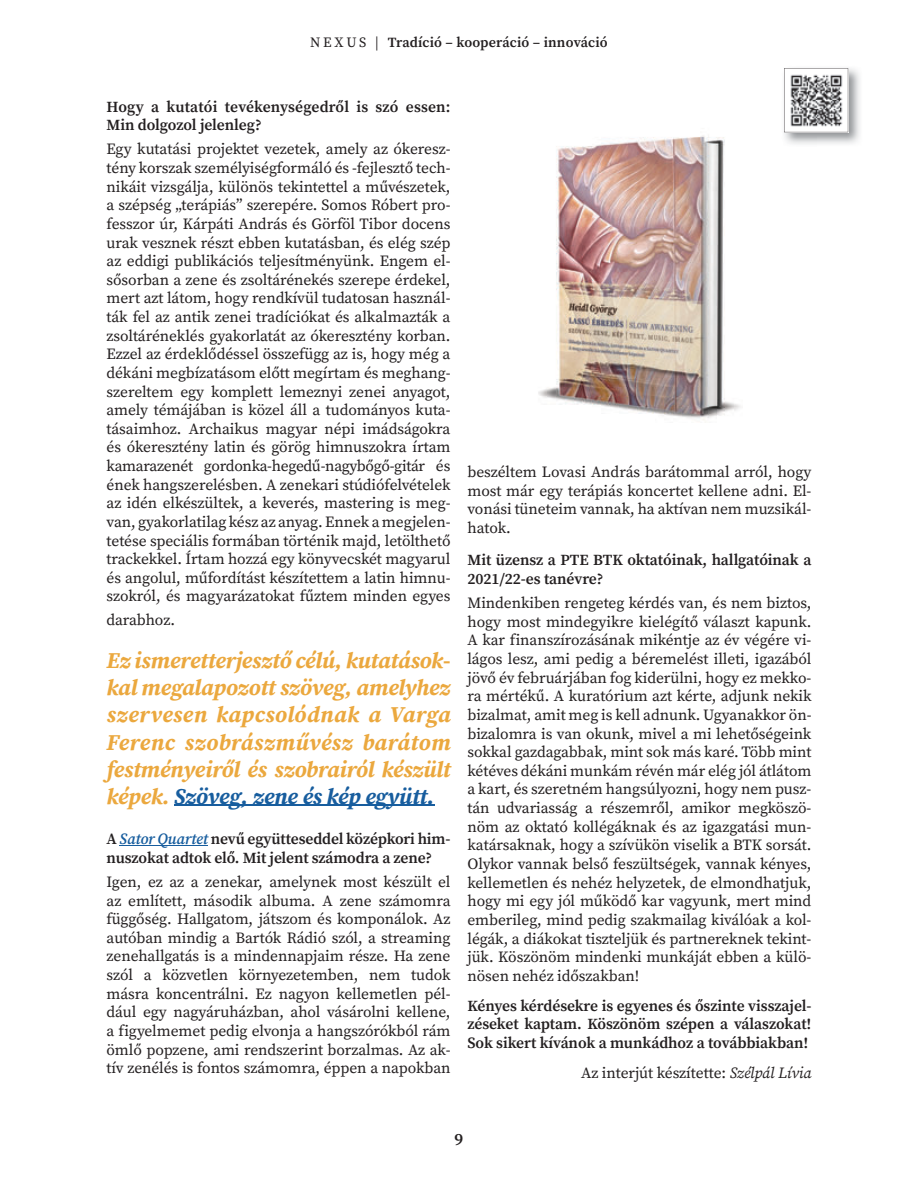
<style>
.page{position:relative;width:918px;height:1188px;background:#fff}
.page>*{position:absolute;margin:0;border:0;box-sizing:border-box;transform-origin:0 0}
.t1{font:italic 700 22.65px/27.2px "Source Serif Pro";letter-spacing:-.015em;color:#eba83e;text-align:justify}
.t2{font:600 16.95px "Source Serif Pro";color:#231f20}
.t3{font:15.45px/18.6px "Source Serif Pro";letter-spacing:-.005em;color:#231f20;text-align:justify}
.t4{font:600 15.45px/18.6px "Source Serif Pro";letter-spacing:-.005em;color:#231f20}
.t5{font:600 14.1px "Source Serif Pro";letter-spacing:.01em;color:#231f20}
.s1{font-weight:400}
.s2{color:#175d9e}
.s3{font-style:italic;color:#175d9e}
.s4{font-style:italic}
</style>
<div class="page">
<hr style="left:174px;top:805px;width:260px;height:1px;background:#175d9e">
<hr style="left:120px;top:845px;width:88px;height:1px;background:#175d9e">
<img style="left:538px;top:135px;width:203px;height:285px">
<img style="left:816px;top:68px;width:44px;height:76px">
<img style="left:784px;top:132px;width:32px;height:12px">
<svg style="left:784px;top:68px;width:64px;height:64px"></svg>
<p class="t5" style="left:310px;top:33px;width:299px"><span class="s1">N E X U S |</span> Tradíció – kooperáció – innováció</p>
<p class="t4" style="left:107px;top:97px;width:346px">Hogy a kutatói tevékenységedről is szó essen:<br>Min dolgozol jelenleg?</p>
<p class="t3" style="left:107px;top:140px;width:346px">Egy kutatási projektet vezetek, amely az ókeresz&shy;tény korszak személyiségformáló és -fejlesztő tech&shy;nikáit vizsgálja, különös tekintettel a művészetek, a szépség „terápiás” szerepére. Somos Róbert pro&shy;fesszor úr, Kárpáti András és Görföl Tibor docens urak vesznek részt ebben kutatásban, és elég szép az eddigi publikációs teljesítményünk. Engem el&shy;sősorban a zene és zsoltárénekés szerepe érdekel, mert azt látom, hogy rendkívül tudatosan használ&shy;ták fel az antik zenei tradíciókat és alkalmazták a zsoltáréneklés gyakorlatát az ókeresztény korban.<br>Ezzel az érdeklődéssel összefügg az is, hogy még a dékáni megbízatásom előtt megírtam és meghang&shy;szereltem egy komplett lemeznyi zenei anyagot, amely témájában is közel áll a tudományos kuta&shy;tásaimhoz. Archaikus magyar népi imádságokra és ókeresztény latin és görög himnuszokra írtam kamarazenét gordonka-hegedű-nagybőgő-gitár és ének hangszerelésben. A zenekari stúdiófelvételek az idén elkészültek, a keverés, mastering is meg&shy;van, gyakorlatilag kész az anyag. Ennek a megjelen&shy;tetése speciális formában történik majd, letölthető trackekkel. Írtam hozzá egy könyvecskét magyarul és angolul, műfordítást készítettem a latin himnu&shy;szokról, és magyarázatokat fűztem minden egyes</p>
<p class="t3" style="left:107px;top:611px;width:70px">darabhoz.</p>
<h1 class="t1" style="left:107px;top:648px;width:345px">Ez ismeretterjesztő célú, kutatások&shy;kal megalapozott szöveg, amelyhez szervesen kapcsolódnak a Varga Ferenc szobrászművész barátom festményeiről és szobrairól készült képek. <span class="s2">Szöveg, zene és kép együtt.</span></h1>
<p class="t4" style="left:107px;top:829px;width:345px">A <span class="s3">Sator Quartet</span> nevű együtteseddel középkori him&shy;nuszokat adtok elő. Mit jelent számodra a zene?</p>
<p class="t3" style="left:107px;top:872px;width:346px">Igen, ez az a zenekar, amelynek most készült el az említett, második albuma. A zene számomra függőség. Hallgatom, játszom és komponálok. Az autóban mindig a Bartók Rádió szól, a streaming zenehallgatás is a mindennapjaim része. Ha zene szól a közvetlen környezetemben, nem tudok másra koncentrálni. Ez nagyon kellemetlen pél&shy;dául egy nagyáruházban, ahol vásárolni kellene, a figyelmemet pedig elvonja a hangszórókból rám ömlő popzene, ami rendszerint borzalmas. Az ak&shy;tív zenélés is fontos számomra, éppen a napokban</p>
<p class="t3" style="left:467px;top:463px;width:346px">beszéltem Lovasi András barátommal arról, hogy most már egy terápiás koncertet kellene adni. El&shy;vonási tüneteim vannak, ha aktívan nem muzsikál&shy;hatok.</p>
<p class="t4" style="left:467px;top:551px;width:346px">Mit üzensz a PTE BTK oktatóinak, hallgatóinak a<br>2021/22-es tanévre?</p>
<p class="t3" style="left:467px;top:594px;width:346px">Mindenkiben rengeteg kérdés van, és nem biztos, hogy most mindegyikre kielégítő választ kapunk.<br>A kar finanszírozásának mikéntje az év végére vi&shy;lágos lesz, ami pedig a béremelést illeti, igazából jövő év februárjában fog kiderülni, hogy ez mekko&shy;ra mértékű. A kuratórium azt kérte, adjunk nekik bizalmat, amit meg is kell adnunk. Ugyanakkor ön&shy;bizalomra is van okunk, mivel a mi lehetőségeink sokkal gazdagabbak, mint sok más karé. Több mint kétéves dékáni munkám révén már elég jól átlátom a kart, és szeretném hangsúlyozni, hogy nem pusz&shy;tán udvariasság a részemről, amikor megköszö&shy;nöm az oktató kollégáknak és az igazgatási mun&shy;katársaknak, hogy a szívükön viselik a BTK sorsát.<br>Olykor vannak belső feszültségek, vannak kényes, kellemetlen és nehéz helyzetek, de elmondhatjuk, hogy mi egy jól működő kar vagyunk, mert mind emberileg, mind pedig szakmailag kiválóak a kol&shy;légák, a diákokat tiszteljük és partnereknek tekint&shy;jük. Köszönöm mindenki munkáját ebben a külö&shy;nösen nehéz időszakban!</p>
<p class="t4" style="left:467px;top:996px;width:346px;text-align:justify">Kényes kérdésekre is egyenes és őszinte visszajel&shy;zéseket kaptam. Köszönöm szépen a válaszokat!<br>Sok sikert kívánok a munkádhoz a továbbiakban!</p>
<p class="t3" style="left:581px;top:1063px;width:232px">Az interjút készítette: <span class="s4">Szélpál Lívia</span></p>
<p class="t2" style="left:455px;top:1128px;width:10px">9</p>
</div>
